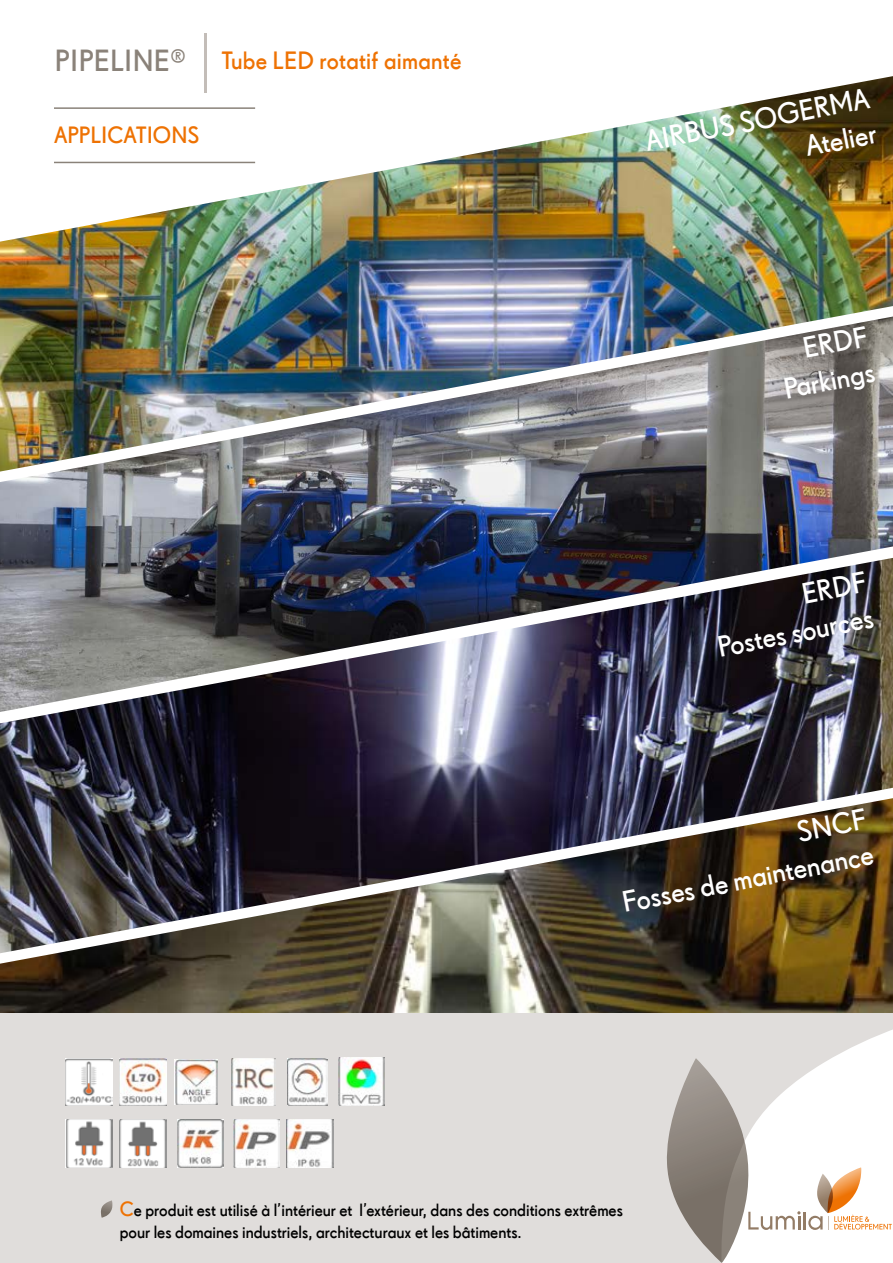
<style>
.page{position:relative;width:893px;height:1263px;background:#fff}
.page>*{position:absolute;margin:0;border:0;box-sizing:border-box;transform-origin:0 0}
.t1{font:600 30px/36px "Drescher Grotesk BT";color:#fff;text-align:right}
.t2{font:600 25.5px "Drescher Grotesk BT";letter-spacing:.01em;color:#ee7203}
.t3{font:600 24px "Drescher Grotesk BT";color:#ee7203}
.t4{font:600 18px/21.6px "Drescher Grotesk BT";color:#000}
.s1{font-size:31.2px;color:#8a8279}
.s2{font-size:21px;color:#ee7203}
</style>
<div class="page">
<img style="left:0;top:76px;width:893px;height:241px">
<img style="left:0;top:953px;width:893px;height:61px">
<img style="left:0;top:712px;width:893px;height:241px">
<img style="left:0;top:317px;width:893px;height:395px">
<hr style="left:54px;top:107px;width:201px;height:2px;background:#8a8279">
<hr style="left:54px;top:162px;width:201px;height:1px;background:#8a8279">
<hr style="left:204px;top:33px;width:3px;height:59px;background:#c3bdb8">
<div style="left:0;top:1014px;width:893px;height:249px;background:#e0dddb"></div>
<img style="left:287px;top:1058px;width:40px;height:48px">
<img style="left:231px;top:1058px;width:45px;height:47px">
<img style="left:120px;top:1120px;width:46px;height:47px">
<img style="left:233px;top:1120px;width:47px;height:47px">
<img style="left:287px;top:1120px;width:46px;height:47px">
<img style="left:174px;top:1059px;width:44px;height:45px">
<img style="left:66px;top:1058px;width:46px;height:47px">
<img style="left:120px;top:1058px;width:46px;height:47px">
<img style="left:178px;top:1120px;width:46px;height:47px">
<svg style="left:667px;top:1029px;width:226px;height:234px"></svg>
<img style="left:338px;top:1057px;width:47px;height:48px">
<svg style="left:101px;top:1200px;width:11px;height:17px"></svg>
<img style="left:66px;top:1120px;width:46px;height:47px">
<h2 class="t2" style="left:55px;top:46px;width:408px"><span class="s1">PIPELINE®</span> Tube LED rotatif aimanté</h2>
<h3 class="t3" style="left:54px;top:122px;width:147px">APPLICATIONS</h3>
<h1 class="t1" style="left:642px;top:123px;width:229px;rotate:-11deg">AIRBUS SOGERMA<br>Atelier</h1>
<h1 class="t1" style="left:774px;top:336px;width:93px;rotate:-11deg">ERDF<br>Parkings</h1>
<h1 class="t1" style="left:707px;top:594px;width:160px;rotate:-11deg">ERDF<br>Postes sources</h1>
<h1 class="t1" style="left:612px;top:850px;width:257px;rotate:-11deg">SNCF<br>Fosses de maintenance</h1>
<p class="t4" style="left:120px;top:1199px;width:505px"><span class="s2">C</span>e produit est utilisé à l’intérieur et l’extérieur, dans des conditions extrêmes pour les domaines industriels, architecturaux et les bâtiments.</p>
</div>
